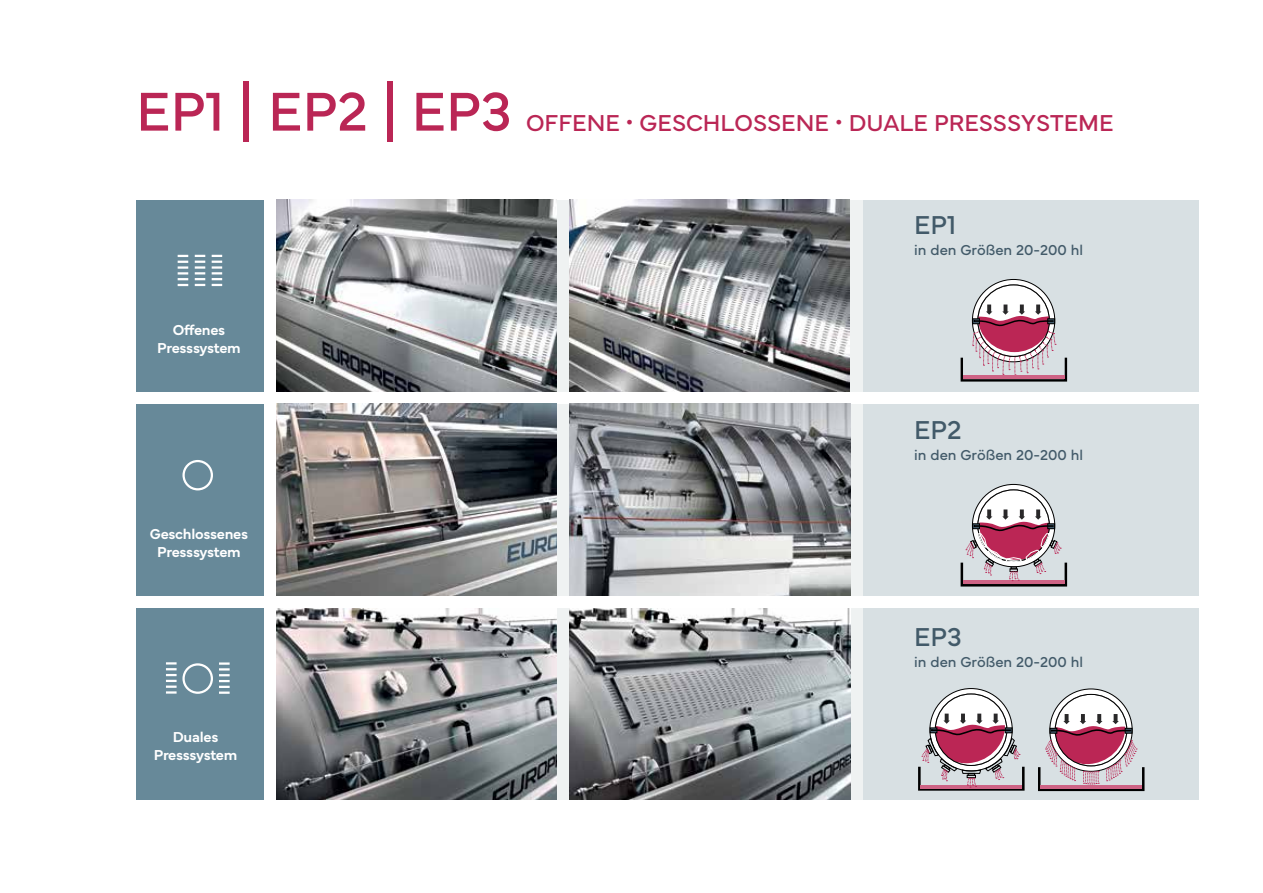
<style>
.page{position:relative;width:1263px;height:893px;background:#fff}
.page>*{position:absolute;margin:0;border:0;box-sizing:border-box;transform-origin:0 0}
.t1{font:57px "Mundial";color:#ba2655}
.t2{font:27px "Mundial";color:#425a69}
.t3{font:24px "Mundial";color:#ba2655}
.t4{font:600 15px/18px "Mundial";letter-spacing:-.02em;color:#fff;text-align:center}
.t5{font:15px "Mundial";color:#425a69}
</style>
<div class="page">
<div style="left:136px;top:608px;width:128px;height:191px;background:#678999"></div>
<div style="left:136px;top:404px;width:128px;height:191px;background:#678999"></div>
<div style="left:136px;top:200px;width:128px;height:191px;background:#678999"></div>
<div style="left:863px;top:608px;width:336px;height:191px;background:#d8e0e3"></div>
<div style="left:863px;top:404px;width:336px;height:191px;background:#d8e0e3"></div>
<div style="left:863px;top:200px;width:336px;height:191px;background:#d8e0e3"></div>
<div style="left:510px;top:608px;width:353px;height:191px;background:#eff2f2"></div>
<div style="left:510px;top:404px;width:353px;height:191px;background:#eff2f2"></div>
<div style="left:510px;top:200px;width:353px;height:191px;background:#eff2f2"></div>
<img style="left:276px;top:200px;width:281px;height:191px">
<img style="left:276px;top:608px;width:281px;height:191px">
<img style="left:276px;top:404px;width:281px;height:191px">
<img style="left:569px;top:608px;width:281px;height:191px">
<img style="left:569px;top:200px;width:281px;height:191px">
<img style="left:569px;top:404px;width:281px;height:191px">
<svg style="left:178px;top:255px;width:10px;height:31px"></svg>
<svg style="left:195px;top:255px;width:10px;height:31px"></svg>
<svg style="left:212px;top:255px;width:10px;height:31px"></svg>
<div style="left:182px;top:460px;width:31px;height:30px;border:2px solid #fff;border-radius:50%"></div>
<div style="left:182px;top:663px;width:31px;height:31px;border:2px solid #fff;border-radius:50%"></div>
<svg style="left:166px;top:662px;width:11px;height:32px"></svg>
<svg style="left:219px;top:662px;width:11px;height:32px"></svg>
<svg style="left:972px;top:279px;width:83px;height:83px"></svg>
<div style="left:978px;top:285px;width:71px;height:71px;background:#fff;border-radius:50%"></div>
<div style="left:960px;top:356px;width:107px;height:26px;border:2px solid #000"></div>
<hr style="left:963px;top:375px;width:102px;height:4px;background:#ce6385">
<svg style="left:972px;top:304px;width:84px;height:71px"></svg>
<svg style="left:972px;top:484px;width:83px;height:83px"></svg>
<div style="left:978px;top:490px;width:71px;height:71px;background:#fff;border-radius:50%"></div>
<div style="left:960px;top:561px;width:107px;height:25px;border:3px solid #000"></div>
<hr style="left:963px;top:580px;width:102px;height:4px;background:#ce6385">
<svg style="left:965px;top:509px;width:96px;height:72px"></svg>
<svg style="left:930px;top:688px;width:82px;height:83px"></svg>
<div style="left:935px;top:694px;width:72px;height:71px;background:#fff;border-radius:50%"></div>
<div style="left:918px;top:765px;width:106px;height:26px;border:3px solid #000"></div>
<svg style="left:920px;top:784px;width:102px;height:4px"></svg>
<svg style="left:921px;top:714px;width:99px;height:74px"></svg>
<svg style="left:1050px;top:689px;width:82px;height:82px"></svg>
<div style="left:1055px;top:694px;width:72px;height:72px;background:#fff;border-radius:50%"></div>
<div style="left:1038px;top:766px;width:106px;height:25px;border:3px solid #000"></div>
<hr style="left:1040px;top:785px;width:102px;height:4px;background:#ce6385">
<svg style="left:1045px;top:714px;width:92px;height:71px"></svg>
<h1 class="t1" style="left:136px;top:67px;width:377px">EP1 | EP2 | EP3</h1>
<h3 class="t3" style="left:526px;top:104px;width:586px">OFFENE • GESCHLOSSENE • DUALE PRESSSYSTEME</h3>
<p class="t4" style="left:157px;top:319px;width:85px">Offenes<br>Presssystem</p>
<p class="t4" style="left:150px;top:524px;width:100px">Geschlossenes<br>Presssystem</p>
<p class="t4" style="left:154px;top:727px;width:85px">Duales<br>Presssystem</p>
<h2 class="t2" style="left:914px;top:204px;width:43px">EP1</h2>
<p class="t5" style="left:914px;top:238px;width:170px">IN DEN GRÖßEN 20-200 HL</p>
<h2 class="t2" style="left:914px;top:409px;width:49px">EP2</h2>
<p class="t5" style="left:914px;top:443px;width:170px">IN DEN GRÖßEN 20-200 HL</p>
<h2 class="t2" style="left:914px;top:616px;width:49px">EP3</h2>
<p class="t5" style="left:914px;top:650px;width:170px">IN DEN GRÖßEN 20-200 HL</p>
</div>
